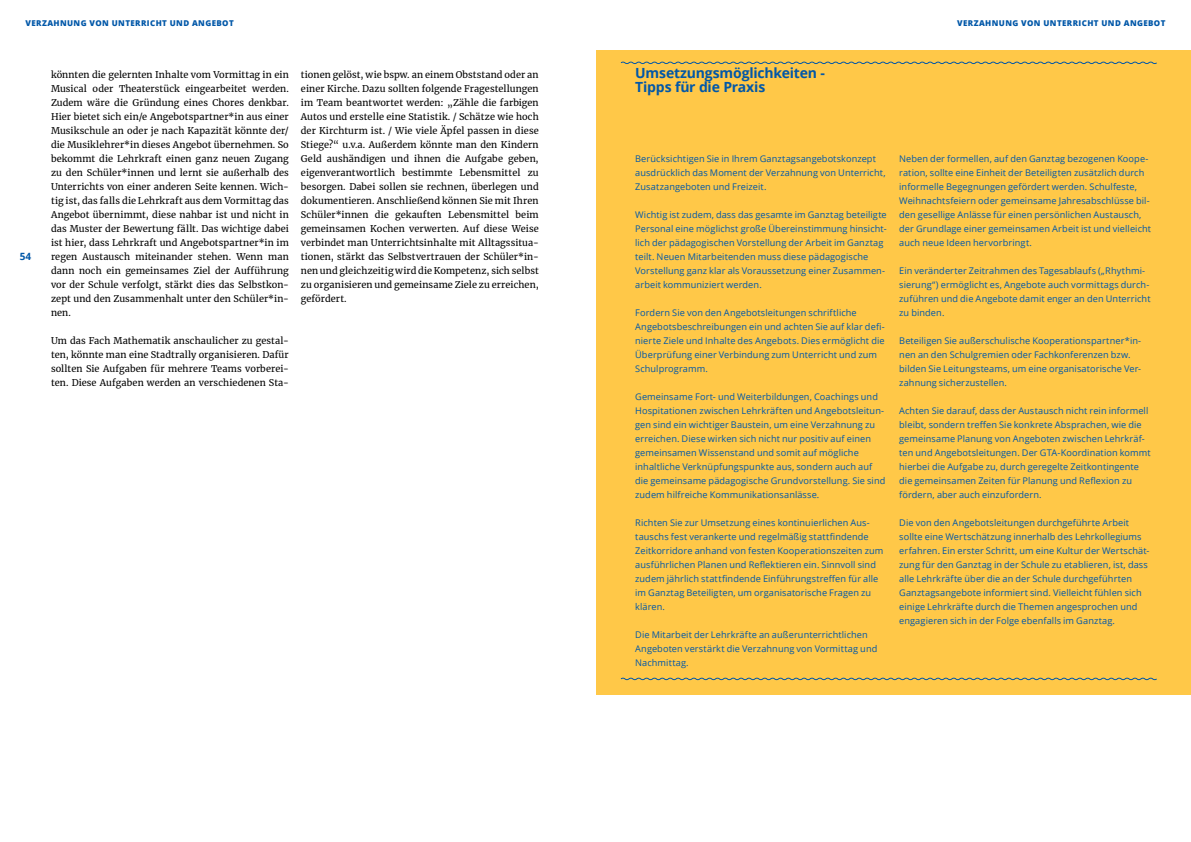
<style>
.page{position:relative;width:1191px;height:842px;background:#fff}
.page>*{position:absolute;margin:0;border:0;box-sizing:border-box;transform-origin:0 0}
.t1{font:700 14px/14px "Open Sans";letter-spacing:-.01em;color:#0057a8}
.t2{font:700 10px "Open Sans";color:#0057a8}
.t3{font:9.2px/14px "Open Sans";letter-spacing:.01em;color:#0057a8}
.t4{font:9.2px/14px "Merriweather";letter-spacing:.01em;color:#000;text-align:justify}
.t5{font:800 8px "Open Sans";letter-spacing:.05em;color:#0057a8}
</style>
<div class="page">
<div style="left:596px;top:50px;width:595px;height:644px;background:#ffc848"></div>
<svg style="left:620px;top:677px;width:537px;height:4px"></svg>
<svg style="left:620px;top:61px;width:537px;height:3px"></svg>
<p class="t5" style="left:26px;top:17px;width:210px">VERZAHNUNG VON UNTERRICHT UND ANGEBOT</p>
<p class="t2" style="left:20px;top:249px;width:13px">54</p>
<p class="t4" style="left:51px;top:67px;width:239px">könnten die gelernten Inhalte vom Vormittag in ein Musical oder Theaterstück eingearbeitet werden.<br>Zudem wäre die Gründung eines Chores denkbar.<br>Hier bietet sich ein/e Angebotspartner*in aus einer Musikschule an oder je nach Kapazität könnte der/ die Musiklehrer*in dieses Angebot übernehmen. So bekommt die Lehrkraft einen ganz neuen Zugang zu den Schüler*innen und lernt sie außerhalb des Unterrichts von einer anderen Seite kennen. Wich&shy;tig ist, das falls die Lehrkraft aus dem Vormittag das Angebot übernimmt, diese nahbar ist und nicht in das Muster der Bewertung fällt. Das wichtige dabei ist hier, dass Lehrkraft und Angebotspartner*in im regen Austausch miteinander stehen. Wenn man dann noch ein gemeinsames Ziel der Aufführung vor der Schule verfolgt, stärkt dies das Selbstkon&shy;zept und den Zusammenhalt unter den Schüler*in&shy;nen.</p>
<p class="t4" style="left:51px;top:333px;width:239px">Um das Fach Mathematik anschaulicher zu gestal&shy;ten, könnte man eine Stadtrally organisieren. Dafür sollten Sie Aufgaben für mehrere Teams vorberei&shy;ten. Diese Aufgaben werden an verschiedenen Sta-</p>
<p class="t4" style="left:301px;top:67px;width:239px">tionen gelöst, wie bspw. an einem Obststand oder an einer Kirche. Dazu sollten folgende Fragestellungen im Team beantwortet werden: „Zähle die farbigen Autos und erstelle eine Statistik. / Schätze wie hoch der Kirchturm ist. / Wie viele Äpfel passen in diese Stiege?“ u.v.a. Außerdem könnte man den Kindern Geld aushändigen und ihnen die Aufgabe geben, eigenverantwortlich bestimmte Lebensmittel zu besorgen. Dabei sollen sie rechnen, überlegen und dokumentieren. Anschließend können Sie mit Ihren Schüler*innen die gekauften Lebensmittel beim gemeinsamen Kochen verwerten. Auf diese Weise verbindet man Unterrichtsinhalte mit Alltagssitua&shy;tionen, stärkt das Selbstvertrauen der Schüler*in&shy;nen und gleichzeitig wird die Kompetenz, sich selbst zu organisieren und gemeinsame Ziele zu erreichen, gefördert.</p>
<h1 class="t1" style="left:635px;top:66px;width:191px">Umsetzungsmöglichkeiten -<br>Tipps für die Praxis</h1>
<p class="t5" style="left:957px;top:17px;width:210px">VERZAHNUNG VON UNTERRICHT UND ANGEBOT</p>
<p class="t3" style="left:635px;top:151px;width:252px">Berücksichtigen Sie in Ihrem Ganztagsangebotskonzept ausdrücklich das Moment der Verzahnung von Unterricht,<br>Zusatzangeboten und Freizeit.</p>
<p class="t3" style="left:635px;top:207px;width:253px">Wichtig ist zudem, dass das gesamte im Ganztag beteiligte Personal eine möglichst große Übereinstimmung hinsicht&shy;lich der pädagogischen Vorstellung der Arbeit im Ganztag teilt. Neuen Mitarbeitenden muss diese pädagogische Vorstellung ganz klar als Voraussetzung einer Zusammen&shy;arbeit kommuniziert werden.</p>
<p class="t3" style="left:635px;top:305px;width:251px">Fordern Sie von den Angebotsleitungen schriftliche Angebotsbeschreibungen ein und achten Sie auf klar defi&shy;nierte Ziele und Inhalte des Angebots. Dies ermöglicht die Überprüfung einer Verbindung zum Unterricht und zum Schulprogramm.</p>
<p class="t3" style="left:635px;top:389px;width:252px">Gemeinsame Fort- und Weiterbildungen, Coachings und Hospitationen zwischen Lehrkräften und Angebotsleitun&shy;gen sind ein wichtiger Baustein, um eine Verzahnung zu erreichen. Diese wirken sich nicht nur positiv auf einen gemeinsamen Wissenstand und somit auf mögliche inhaltliche Verknüpfungspunkte aus, sondern auch auf die gemeinsame pädagogische Grundvorstellung. Sie sind zudem hilfreiche Kommunikationsanlässe.</p>
<p class="t3" style="left:635px;top:515px;width:250px">Richten Sie zur Umsetzung eines kontinuierlichen Aus&shy;tauschs fest verankerte und regelmäßig stattfindende Zeitkorridore anhand von festen Kooperationszeiten zum ausführlichen Planen und Reflektieren ein. Sinnvoll sind zudem jährlich stattfindende Einführungstreffen für alle im Ganztag Beteiligten, um organisatorische Fragen zu klären.</p>
<p class="t3" style="left:635px;top:627px;width:244px">Die Mitarbeit der Lehrkräfte an außerunterrichtlichen<br>Angeboten verstärkt die Verzahnung von Vormittag und<br>Nachmittag.</p>
<p class="t3" style="left:899px;top:151px;width:253px">Neben der formellen, auf den Ganztag bezogenen Koope&shy;ration, sollte eine Einheit der Beteiligten zusätzlich durch informelle Begegnungen gefördert werden. Schulfeste, Weihnachtsfeiern oder gemeinsame Jahresabschlüsse bil&shy;den gesellige Anlässe für einen persönlichen Austausch, der Grundlage einer gemeinsamen Arbeit ist und vielleicht auch neue Ideen hervorbringt.</p>
<p class="t3" style="left:899px;top:263px;width:253px">Ein veränderter Zeitrahmen des Tagesablaufs („Rhythmi&shy;sierung“) ermöglicht es, Angebote auch vormittags durch&shy;zuführen und die Angebote damit enger an den Unterricht zu binden.</p>
<p class="t3" style="left:899px;top:333px;width:243px">Beteiligen Sie außerschulische Kooperationspartner*in&shy;nen an den Schulgremien oder Fachkonferenzen bzw. bilden Sie Leitungsteams, um eine organisatorische Ver&shy;zahnung sicherzustellen.</p>
<p class="t3" style="left:899px;top:403px;width:253px">Achten Sie darauf, dass der Austausch nicht rein informell bleibt, sondern treffen Sie konkrete Absprachen, wie die gemeinsame Planung von Angeboten zwischen Lehrkräf&shy;ten und Angebotsleitungen. Der GTA-Koordination kommt hierbei die Aufgabe zu, durch geregelte Zeitkontingente die gemeinsamen Zeiten für Planung und Reflexion zu fördern, aber auch einzufordern.</p>
<p class="t3" style="left:899px;top:515px;width:252px">Die von den Angebotsleitungen durchgeführte Arbeit sollte eine Wertschätzung innerhalb des Lehrkollegiums erfahren. Ein erster Schritt, um eine Kultur der Wertschät&shy;zung für den Ganztag in der Schule zu etablieren, ist, dass alle Lehrkräfte über die an der Schule durchgeführten Ganztagsangebote informiert sind. Vielleicht fühlen sich einige Lehrkräfte durch die Themen angesprochen und engagieren sich in der Folge ebenfalls im Ganztag.</p>
</div>
